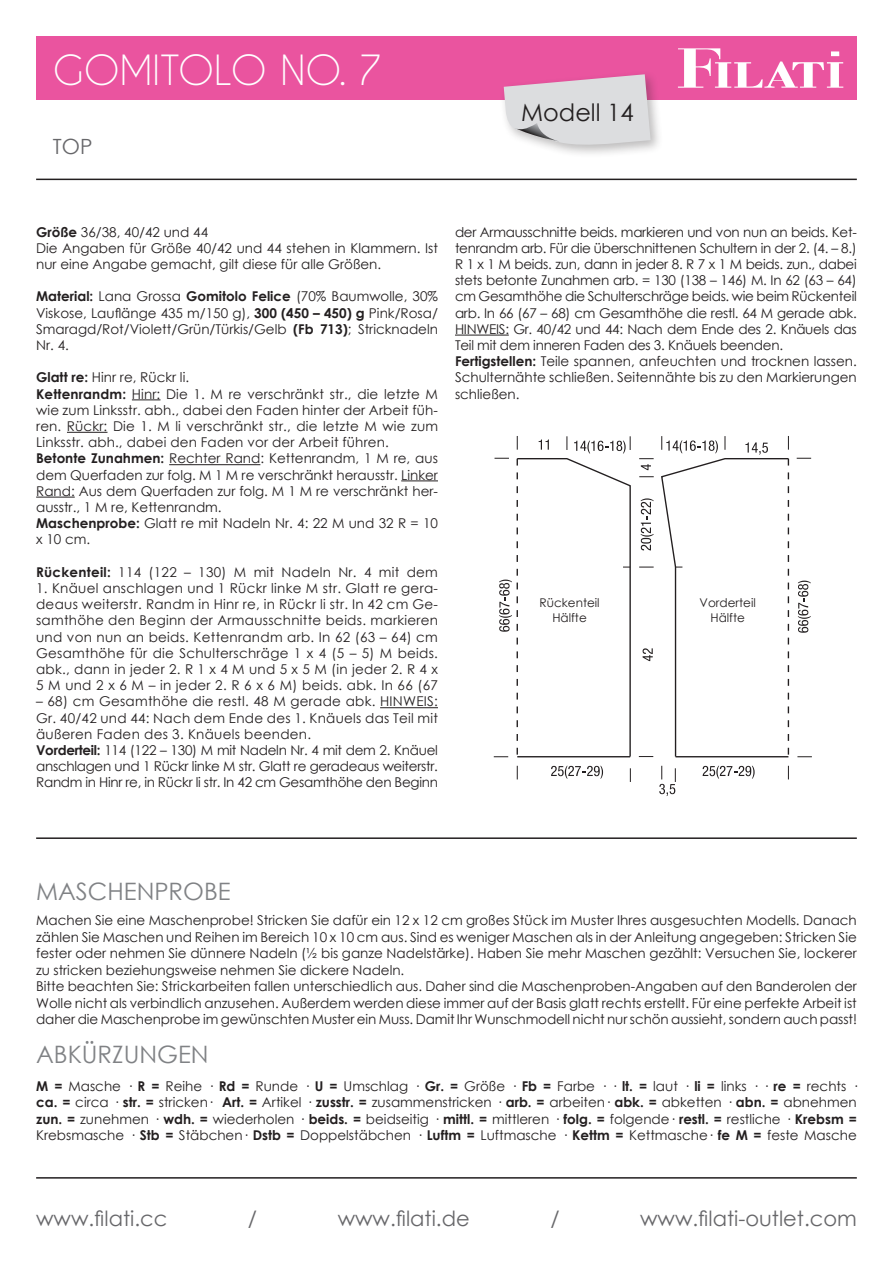
<style>
.page{position:relative;width:893px;height:1263px;background:#fff}
.page>*{position:absolute;margin:0;border:0;box-sizing:border-box;transform-origin:0 0}
.t1{font:39px "Caviar Dreams";color:#fff}
.t2{font:24px "Century Gothic";color:#808285}
.t3{font:24px "Century Gothic";color:#231f20}
.t4{font:21px "Century Gothic";color:#67676a}
.t5{font:13.5px/16.2px "Century Gothic";color:#231f20}
.t6{font:13.5px/16.2px "Century Gothic";letter-spacing:-.02em;color:#231f20}
.t7{font:13.5px "Century Gothic";letter-spacing:.02em;color:#231f20}
.t8{font:12px/14.4px "Century Gothic";color:#231f20;text-align:center}
.s1{font-weight:700}
</style>
<div class="page">
<hr style="left:36px;top:1177px;width:821px;height:1px;background:#231f20">
<hr style="left:36px;top:179px;width:821px;height:1px;background:#231f20">
<div style="left:36px;top:36px;width:821px;height:64px;background:#ea549f"></div>
<svg style="left:678px;top:48px;width:165px;height:40px"></svg>
<div style="left:499px;top:70px;width:165px;height:88px;background:#231f20;opacity:.3"></div>
<svg style="left:504px;top:74px;width:147px;height:76px;background:#dcced7"></svg>
<svg style="left:132px;top:399px;width:29px;height:1px"></svg>
<hr style="left:67px;top:432px;width:40px;height:1px;background:#231f20">
<hr style="left:169px;top:464px;width:91px;height:1px;background:#231f20">
<hr style="left:401px;top:480px;width:37px;height:1px;background:#231f20">
<hr style="left:36px;top:497px;width:39px;height:1px;background:#231f20">
<hr style="left:380px;top:707px;width:58px;height:1px;background:#231f20">
<hr style="left:455px;top:335px;width:54px;height:1px;background:#231f20">
<svg style="left:630px;top:768px;width:1px;height:14px"></svg>
<svg style="left:517px;top:766px;width:1px;height:13px"></svg>
<svg style="left:788px;top:766px;width:1px;height:13px"></svg>
<svg style="left:797px;top:756px;width:15px;height:1px"></svg>
<svg style="left:566px;top:436px;width:1px;height:14px"></svg>
<svg style="left:724px;top:436px;width:1px;height:14px"></svg>
<svg style="left:797px;top:458px;width:14px;height:1px"></svg>
<svg style="left:517px;top:436px;width:1px;height:14px"></svg>
<svg style="left:788px;top:436px;width:1px;height:14px"></svg>
<svg style="left:517px;top:458px;width:273px;height:300px"></svg>
<svg style="left:551px;top:766px;width:52px;height:13px"></svg>
<svg style="left:703px;top:766px;width:52px;height:13px"></svg>
<svg style="left:659px;top:766px;width:17px;height:30px"></svg>
<svg style="left:641px;top:498px;width:13px;height:52px"></svg>
<svg style="left:574px;top:436px;width:57px;height:17px"></svg>
<svg style="left:661px;top:436px;width:57px;height:17px"></svg>
<svg style="left:639px;top:458px;width:15px;height:12px"></svg>
<svg style="left:494px;top:458px;width:24px;height:299px"></svg>
<svg style="left:798px;top:581px;width:13px;height:52px"></svg>
<hr style="left:517px;top:756px;width:113px;height:1px;background:#231f20">
<hr style="left:675px;top:756px;width:113px;height:1px;background:#231f20">
<svg style="left:643px;top:648px;width:10px;height:13px"></svg>
<svg style="left:539px;top:439px;width:10px;height:11px"></svg>
<svg style="left:745px;top:442px;width:23px;height:13px"></svg>
<hr style="left:36px;top:837px;width:821px;height:2px;background:#231f20">
<h1 class="t1" style="left:53px;top:47px;width:331px">GOMITOLO NO. 7</h1>
<h3 class="t4" style="left:53px;top:131px;width:41px">TOP</h3>
<h2 class="t3" style="left:521px;top:96px;width:114px">Modell 14</h2>
<p class="t5" style="left:36px;top:223px;width:403px"><span class="s1">Größe</span> 36/38, 40/42 und 44<br>Die Angaben für Größe 40/42 und 44 stehen in Klammern. Ist nur eine Angabe gemacht, gilt diese für alle Größen.</p>
<p class="t5" style="left:36px;top:288px;width:403px;text-align:justify"><span class="s1">Material:</span> Lana Grossa <span class="s1">Gomitolo Felice</span> (70% Baumwolle, 30% Viskose, Lauflänge 435 m/150 g), <span class="s1">300 (450 – 450) g</span> Pink/Rosa/ Smaragd/Rot/Violett/Grün/Türkis/Gelb <span class="s1">(Fb 713)</span>; Stricknadeln Nr. 4.</p>
<p class="t5" style="left:36px;top:369px;width:403px"><span class="s1">Glatt re:</span> Hinr re, Rückr li.<br><span class="s1">Kettenrandm:</span> Hinr: Die 1. M re verschränkt str., die letzte M wie zum Linksstr. abh., dabei den Faden hinter der Arbeit füh&shy;ren. Rückr: Die 1. M li verschränkt str., die letzte M wie zum Linksstr. abh., dabei den Faden vor der Arbeit führen.<br><span class="s1">Betonte Zunahmen:</span> Rechter Rand: Kettenrandm, 1 M re, aus dem Querfaden zur folg. M 1 M re verschränkt herausstr. Linker Rand: Aus dem Querfaden zur folg. M 1 M re verschränkt her&shy;ausstr., 1 M re, Kettenrandm.<br><span class="s1">Maschenprobe:</span> Glatt re mit Nadeln Nr. 4: 22 M und 32 R = 10 x 10 cm.</p>
<p class="t7" style="left:36px;top:562px;width:403px"><span class="s1">Rückenteil:</span> 114 (122 – 130) M mit Nadeln Nr. 4 mit dem</p>
<p class="t5" style="left:36px;top:580px;width:403px;text-align:justify">1. Knäuel anschlagen und 1 Rückr linke M str. Glatt re gera&shy;deaus weiterstr. Randm in Hinr re, in Rückr li str. In 42 cm Ge&shy;samthöhe den Beginn der Armausschnitte beids. markieren und von nun an beids. Kettenrandm arb. In 62 (63 – 64) cm Gesamthöhe für die Schulterschräge 1 x 4 (5 – 5) M beids. abk., dann in jeder 2. R 1 x 4 M und 5 x 5 M (in jeder 2. R 4 x 5 M und 2 x 6 M – in jeder 2. R 6 x 6 M) beids. abk. In 66 (67</p>
<p class="t6" style="left:36px;top:693px;width:403px">– 68) cm Gesamthöhe die restl. 48 M gerade abk. HINWEIS:<br>Gr. 40/42 und 44: Nach dem Ende des 1. Knäuels das Teil mit äußeren Faden des 3. Knäuels beenden.<br><span class="s1">Vorderteil:</span> 114 (122 – 130) M mit Nadeln Nr. 4 mit dem 2. Knäuel anschlagen und 1 Rückr linke M str. Glatt re geradeaus weiterstr.<br>Randm in Hinr re, in Rückr li str. In 42 cm Gesamthöhe den Beginn</p>
<p class="t6" style="left:455px;top:223px;width:403px">der Armausschnitte beids. markieren und von nun an beids. Ket&shy;tenrandm arb. Für die überschnittenen Schultern in der 2. (4. – 8.)<br>R 1 x 1 M beids. zun, dann in jeder 8. R 7 x 1 M beids. zun., dabei stets betonte Zunahmen arb. = 130 (138 – 146) M. In 62 (63 – 64) cm Gesamthöhe die Schulterschräge beids. wie beim Rückenteil arb. In 66 (67 – 68) cm Gesamthöhe die restl. 64 M gerade abk.<br>HINWEIS: Gr. 40/42 und 44: Nach dem Ende des 2. Knäuels das Teil mit dem inneren Faden des 3. Knäuels beenden.<br><span class="s1">Fertigstellen:</span> Teile spannen, anfeuchten und trocknen lassen.<br>Schulternähte schließen. Seitennähte bis zu den Markierungen schließen.</p>
<p class="t8" style="left:540px;top:595px;width:62px">Rückenteil<br>Hälfte</p>
<p class="t8" style="left:700px;top:595px;width:58px">Vorderteil<br>Hälfte</p>
<h2 class="t2" style="left:36px;top:874px;width:196px">MASCHENPROBE</h2>
<p class="t5" style="left:36px;top:912px;width:822px">Machen Sie eine Maschenprobe! Stricken Sie dafür ein 12 x 12 cm großes Stück im Muster Ihres ausgesuchten Modells. Danach zählen Sie Maschen und Reihen im Bereich 10 x 10 cm aus. Sind es weniger Maschen als in der Anleitung angegeben: Stricken Sie fester oder nehmen Sie dünnere Nadeln (½ bis ganze Nadelstärke). Haben Sie mehr Maschen gezählt: Versuchen Sie, lockerer zu stricken beziehungsweise nehmen Sie dickere Nadeln.<br>Bitte beachten Sie: Strickarbeiten fallen unterschiedlich aus. Daher sind die Maschenproben-Angaben auf den Banderolen der Wolle nicht als verbindlich anzusehen. Außerdem werden diese immer auf der Basis glatt rechts erstellt. Für eine perfekte Arbeit ist daher die Maschenprobe im gewünschten Muster ein Muss. Damit Ihr Wunschmodell nicht nur schön aussieht, sondern auch passt!</p>
<h2 class="t2" style="left:36px;top:1038px;width:174px">ABKÜRZUNGEN</h2>
<p class="t5" style="left:36px;top:1078px;width:822px;text-align:justify"><span class="s1">M =</span> Masche · <span class="s1">R =</span> Reihe · <span class="s1">Rd =</span> Runde · <span class="s1">U =</span> Umschlag · <span class="s1">Gr. =</span> Größe · <span class="s1">Fb =</span> Farbe · · <span class="s1">lt. =</span> laut · <span class="s1">li =</span> links · · <span class="s1">re =</span> rechts · <span class="s1">ca. =</span> circa · <span class="s1">str. =</span> stricken· <span class="s1">Art. =</span> Artikel · <span class="s1">zusstr. =</span> zusammenstricken · <span class="s1">arb. =</span> arbeiten· <span class="s1">abk. =</span> abketten · <span class="s1">abn. =</span> abnehmen <span class="s1">zun. =</span> zunehmen · <span class="s1">wdh. =</span> wiederholen · <span class="s1">beids. =</span> beidseitig · <span class="s1">mittl. =</span> mittleren · <span class="s1">folg. =</span> folgende· <span class="s1">restl. =</span> restliche · <span class="s1">Krebsm = </span>Krebsmasche · <span class="s1">Stb =</span> Stäbchen· <span class="s1">Dstb =</span> Doppelstäbchen · <span class="s1">Luftm =</span> Luftmasche · <span class="s1">Kettm =</span> Kettmasche· <span class="s1">fe M =</span> feste Masche</p>
<h3 class="t4" style="left:36px;top:1204px;width:133px">www.filati.cc</h3>
<h3 class="t4" style="left:248px;top:1204px;width:11px">/</h3>
<h3 class="t4" style="left:338px;top:1204px;width:134px">www.filati.de</h3>
<h3 class="t4" style="left:550px;top:1204px;width:11px">/</h3>
<h3 class="t4" style="left:640px;top:1204px;width:218px">www.filati-outlet.com</h3>
</div>
